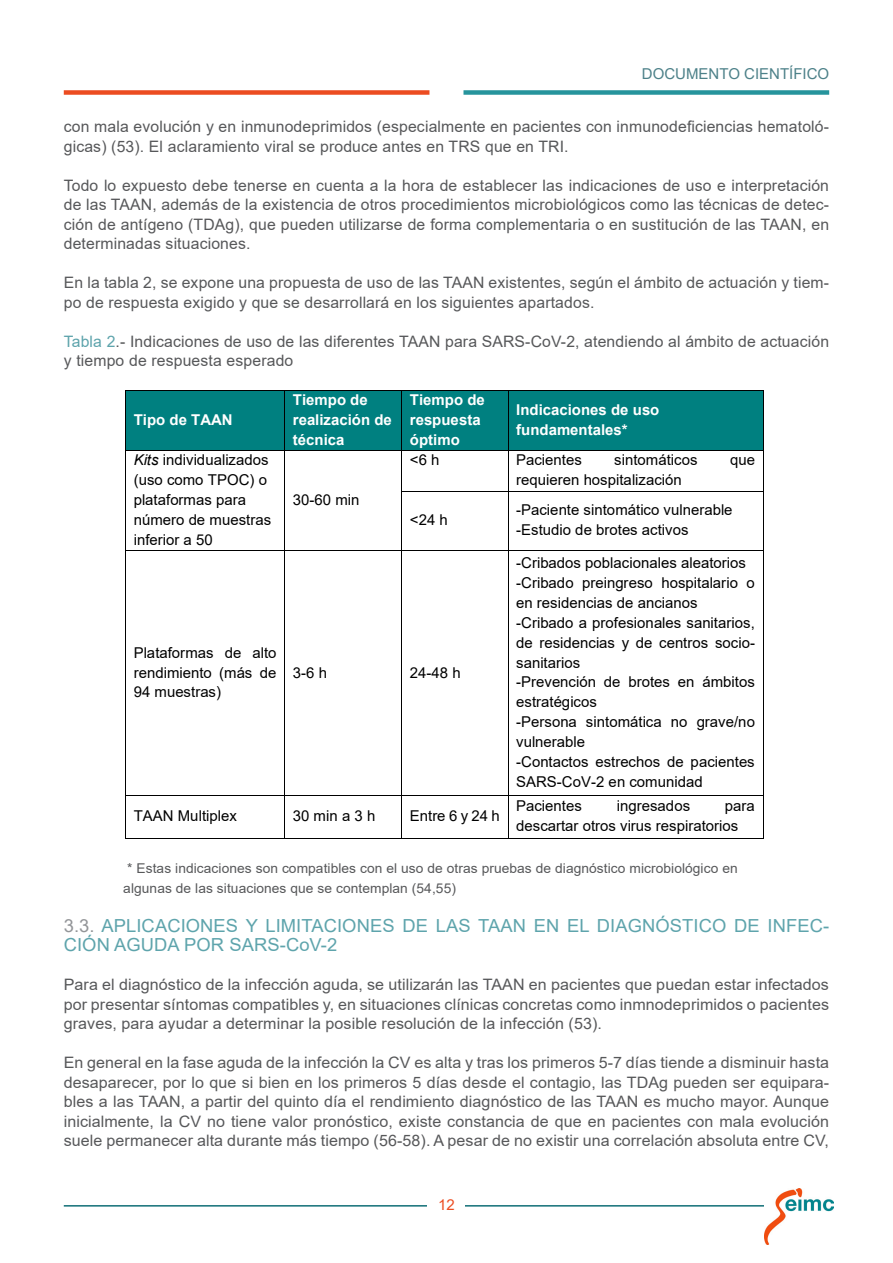
<style>
.page{position:relative;width:893px;height:1263px;background:#fff}
.page>*{position:absolute;margin:0;border:0;box-sizing:border-box;transform-origin:0 0}
.titols_nivell1{font:18px/19.5px "Arial";letter-spacing:.005em;color:#5ea4ac}
.texte_comu{font:15.75px/19.5px "Arial";letter-spacing:.01em;color:#57585a}
.t1{font:15px/19.8px "Arial";color:#000}
.t2{font:700 15px/19.8px "Arial";color:#fff}
.t3{font:15px "Arial";color:#4d8189}
.t4{font:15px "Arial";color:#ec4c21}
.texte_comu-2{font:13.5px "Arial";letter-spacing:.005em;color:#57585a}
.s1{color:#5ea4ac}
.s2{font-style:italic}
.s3{color:#939598}
</style>
<div class="page">
<div style="left:64px;top:90px;width:365px;height:5px;background:#ec4c21"></div>
<div style="left:463px;top:90px;width:366px;height:5px;background:#26949c"></div>
<hr style="left:64px;top:1205px;width:769px;height:1px;background:#106e76">
<div style="left:427px;top:1199px;width:38px;height:26px;background:#fff"></div>
<img style="left:764px;top:1188px;width:69px;height:56px">
<div style="left:126px;top:391px;width:158px;height:59px;background:#008080"></div>
<div style="left:285px;top:391px;width:116px;height:59px;background:#008080"></div>
<div style="left:402px;top:391px;width:106px;height:59px;background:#008080"></div>
<div style="left:508px;top:391px;width:255px;height:59px;background:#008080"></div>
<hr style="left:126px;top:390px;width:158px;height:1px;background:#000">
<hr style="left:285px;top:390px;width:116px;height:1px;background:#000">
<hr style="left:402px;top:390px;width:106px;height:1px;background:#000">
<hr style="left:508px;top:390px;width:255px;height:1px;background:#000">
<hr style="left:125px;top:391px;width:1px;height:59px;background:#000">
<hr style="left:284px;top:391px;width:1px;height:59px;background:#000">
<hr style="left:401px;top:391px;width:1px;height:59px;background:#000">
<hr style="left:508px;top:391px;width:1px;height:59px;background:#000">
<hr style="left:763px;top:391px;width:1px;height:59px;background:#000">
<hr style="left:126px;top:450px;width:158px;height:1px;background:#000">
<hr style="left:285px;top:450px;width:116px;height:1px;background:#000">
<hr style="left:402px;top:450px;width:106px;height:1px;background:#000">
<hr style="left:508px;top:450px;width:255px;height:1px;background:#000">
<hr style="left:125px;top:451px;width:1px;height:40px;background:#000">
<hr style="left:284px;top:451px;width:1px;height:40px;background:#000">
<hr style="left:401px;top:451px;width:1px;height:40px;background:#000">
<hr style="left:508px;top:451px;width:1px;height:40px;background:#000">
<hr style="left:763px;top:451px;width:1px;height:40px;background:#000">
<hr style="left:402px;top:491px;width:106px;height:1px;background:#000">
<hr style="left:508px;top:491px;width:255px;height:1px;background:#000">
<hr style="left:125px;top:492px;width:1px;height:58px;background:#000">
<hr style="left:284px;top:492px;width:1px;height:58px;background:#000">
<hr style="left:401px;top:492px;width:1px;height:58px;background:#000">
<hr style="left:508px;top:492px;width:1px;height:58px;background:#000">
<hr style="left:763px;top:492px;width:1px;height:58px;background:#000">
<hr style="left:126px;top:550px;width:158px;height:1px;background:#000">
<hr style="left:285px;top:550px;width:116px;height:1px;background:#000">
<hr style="left:402px;top:550px;width:106px;height:1px;background:#000">
<hr style="left:508px;top:550px;width:255px;height:1px;background:#000">
<hr style="left:125px;top:551px;width:1px;height:244px;background:#000">
<hr style="left:284px;top:551px;width:1px;height:244px;background:#000">
<hr style="left:401px;top:551px;width:1px;height:244px;background:#000">
<hr style="left:508px;top:551px;width:1px;height:244px;background:#000">
<hr style="left:763px;top:551px;width:1px;height:244px;background:#000">
<hr style="left:126px;top:795px;width:158px;height:1px;background:#000">
<hr style="left:285px;top:795px;width:116px;height:1px;background:#000">
<hr style="left:402px;top:795px;width:106px;height:1px;background:#000">
<hr style="left:508px;top:795px;width:255px;height:1px;background:#000">
<hr style="left:125px;top:796px;width:1px;height:42px;background:#000">
<hr style="left:126px;top:838px;width:158px;height:1px;background:#000">
<hr style="left:284px;top:796px;width:1px;height:42px;background:#000">
<hr style="left:285px;top:838px;width:116px;height:1px;background:#000">
<hr style="left:401px;top:796px;width:1px;height:42px;background:#000">
<hr style="left:402px;top:838px;width:106px;height:1px;background:#000">
<hr style="left:508px;top:796px;width:1px;height:42px;background:#000">
<hr style="left:508px;top:838px;width:255px;height:1px;background:#000">
<hr style="left:763px;top:796px;width:1px;height:42px;background:#000">
<p class="t3" style="left:642px;top:63px;width:189px">DOCUMENTO CIENTÍFICO</p>
<p class="texte_comu" style="left:64px;top:117px;width:767px">con mala evolución y en inmunodeprimidos (especialmente en pacientes con inmunodeficiencias hematoló&shy;gicas) (53). El aclaramiento viral se produce antes en TRS que en TRI.</p>
<p class="texte_comu" style="left:64px;top:175px;width:767px;text-align:justify">Todo lo expuesto debe tenerse en cuenta a la hora de establecer las indicaciones de uso e interpretación de las TAAN, además de la existencia de otros procedimientos microbiológicos como las técnicas de detec&shy;ción de antígeno (TDAg), que pueden utilizarse de forma complementaria o en sustitución de las TAAN, en determinadas situaciones.</p>
<p class="texte_comu" style="left:64px;top:273px;width:767px">En la tabla 2, se expone una propuesta de uso de las TAAN existentes, según el ámbito de actuación y tiem&shy;po de respuesta exigido y que se desarrollará en los siguientes apartados.</p>
<p class="texte_comu" style="left:64px;top:331px;width:767px"><span class="s1">Tabla 2</span>.- Indicaciones de uso de las diferentes TAAN para SARS-CoV-2, atendiendo al ámbito de actuación y tiempo de respuesta esperado</p>
<p class="t2" style="left:134px;top:410px;width:100px">Tipo de TAAN</p>
<p class="t1" style="left:134px;top:450px;width:139px"><span class="s2">Kits</span> individualizados (uso como TPOC) o plataformas para número de muestras inferior a 50</p>
<p class="t1" style="left:134px;top:642px;width:144px;text-align:justify">Plataformas de alto rendimiento (más de 94 muestras)</p>
<p class="t2" style="left:293px;top:390px;width:100px">Tiempo de realización de técnica</p>
<p class="t2" style="left:410px;top:390px;width:76px">Tiempo de respuesta óptimo</p>
<p class="t2" style="left:516px;top:400px;width:145px">Indicaciones de uso fundamentales*</p>
<p class="t1" style="left:293px;top:490px;width:68px">30-60 min</p>
<p class="t1" style="left:410px;top:450px;width:31px">&lt;6 h</p>
<p class="t1" style="left:516px;top:450px;width:67px">Pacientes</p>
<p class="t1" style="left:614px;top:450px;width:85px">sintomáticos</p>
<p class="t1" style="left:730px;top:450px;width:26px">que</p>
<p class="t1" style="left:516px;top:470px;width:167px">requieren hospitalización</p>
<p class="t1" style="left:410px;top:510px;width:39px">&lt;24 h</p>
<p class="t1" style="left:516px;top:500px;width:218px">-Paciente sintomático vulnerable -Estudio de brotes activos</p>
<p class="t1" style="left:293px;top:662px;width:36px">3-6 h</p>
<p class="t1" style="left:410px;top:662px;width:52px">24-48 h</p>
<p class="t1" style="left:516px;top:553px;width:241px">-Cribados poblacionales aleatorios -Cribado preingreso hospitalario o en residencias de ancianos -Cribado a profesionales sanitarios, de residencias y de centros socio&shy;sanitarios<br>-Prevención de brotes en ámbitos estratégicos<br>-Persona sintomática no grave/no vulnerable<br>-Contactos estrechos de pacientes<br>SARS-CoV-2 en comunidad</p>
<p class="t1" style="left:134px;top:806px;width:105px">TAAN Multiplex</p>
<p class="t1" style="left:293px;top:806px;width:84px">30 min a 3 h</p>
<p class="t1" style="left:410px;top:806px;width:91px">Entre 6 y 24 h</p>
<p class="t1" style="left:516px;top:796px;width:67px">Pacientes</p>
<p class="t1" style="left:617px;top:796px;width:75px">ingresados</p>
<p class="t1" style="left:516px;top:796px;width:240px;text-indent:209px">para descartar otros virus respiratorios</p>
<p class="texte_comu-2" style="left:127px;top:859px;width:612px">* Estas indicaciones son compatibles con el uso de otras pruebas de diagnóstico microbiológico en</p>
<p class="texte_comu-2" style="left:123px;top:878px;width:334px">algunas de las situaciones que se contemplan (54,55)</p>
<p class="titols_nivell1" style="left:64px;top:915px;width:767px"><span class="s3">3.3.</span> APLICACIONES Y LIMITACIONES DE LAS TAAN EN EL DIAGNÓSTICO DE INFEC-<br>CIÓN AGUDA POR SARS-CoV-2</p>
<p class="texte_comu" style="left:64px;top:975px;width:767px;text-align:justify">Para el diagnóstico de la infección aguda, se utilizarán las TAAN en pacientes que puedan estar infectados por presentar síntomas compatibles y, en situaciones clínicas concretas como inmnodeprimidos o pacientes graves, para ayudar a determinar la posible resolución de la infección (53).</p>
<p class="texte_comu" style="left:64px;top:1053px;width:767px;text-align:justify">En general en la fase aguda de la infección la CV es alta y tras los primeros 5-7 días tiende a disminuir hasta desaparecer, por lo que si bien en los primeros 5 días desde el contagio, las TDAg pueden ser equipara&shy;bles a las TAAN, a partir del quinto día el rendimiento diagnóstico de las TAAN es mucho mayor. Aunque inicialmente, la CV no tiene valor pronóstico, existe constancia de que en pacientes con mala evolución suele permanecer alta durante más tiempo (56-58). A pesar de no existir una correlación absoluta entre CV,</p>
<p class="t4" style="left:438px;top:1194px;width:18px">12</p>
</div>
